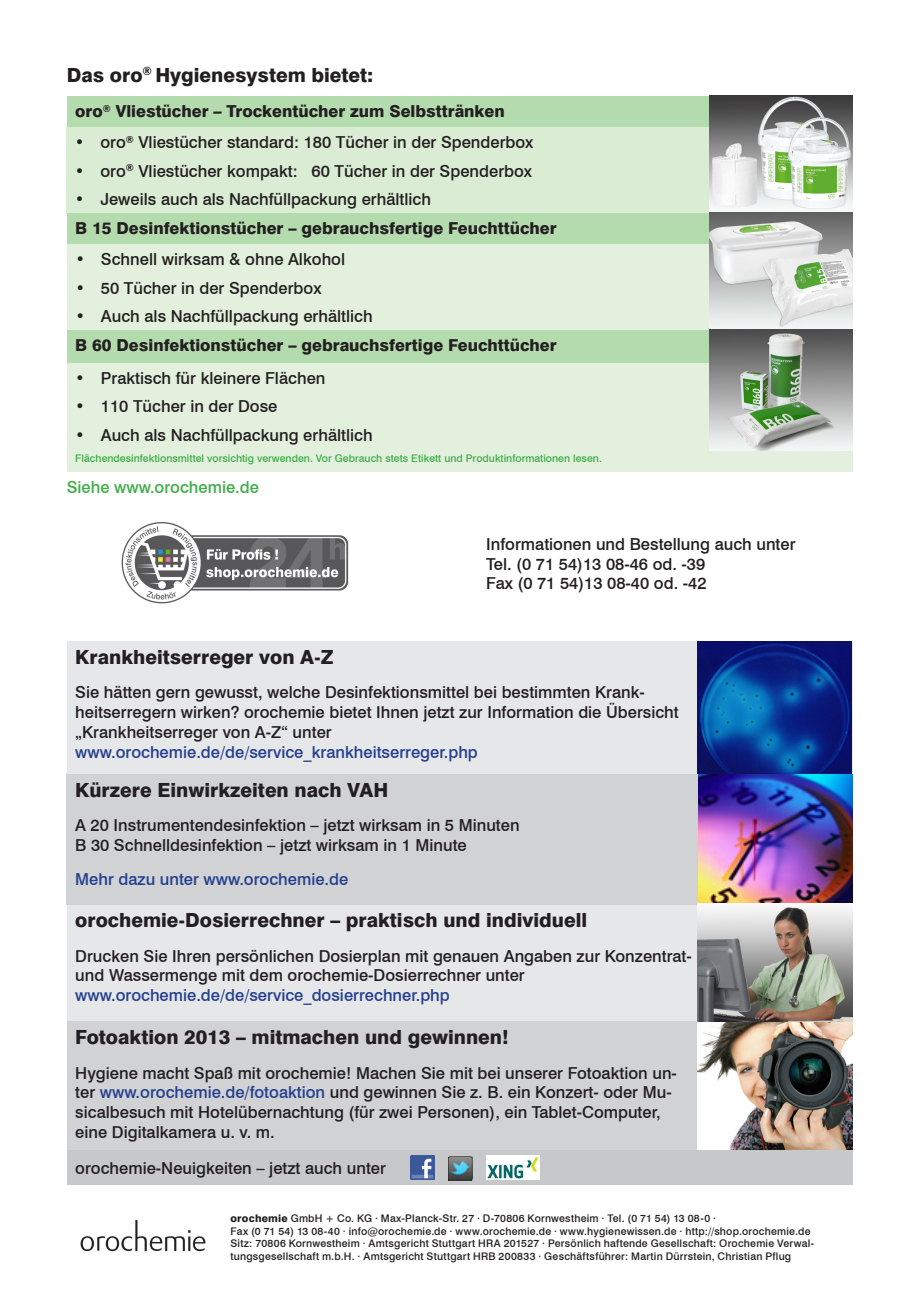
<style>
.page{position:relative;width:919px;height:1289px;background:#fff}
.page>*{position:absolute;margin:0;border:0;box-sizing:border-box;transform-origin:0 0}
.t1{font:800 19.5px "Swiss 721 BT";color:#231f20}
.t2{font:500 16.5px/19.8px "Swiss 721 BT";color:#231f20}
.t3{font:800 16.5px "Swiss 721 BT";color:#231f20}
.t4{font:500 16.5px "Swiss 721 BT";color:#253f8e}
.t5{font:500 16.5px "Swiss 721 BT";color:#40ae49}
.t6{font:500 10.5px/12.6px "Swiss 721 BT";letter-spacing:.02em;color:#231f20}
.t7{font:500 10.5px "Swiss 721 BT";color:#40ae49}
.s1{color:#253f8e}
.s2{font-weight:800}
</style>
<div class="page">
<img style="left:80px;top:1220px;width:126px;height:32px">
<img style="left:121px;top:522px;width:228px;height:82px">
<div style="left:67px;top:96px;width:785px;height:31px;background:#b4dbae"></div>
<div style="left:66px;top:127px;width:786px;height:87px;background:#daecd4"></div>
<div style="left:67px;top:213px;width:785px;height:31px;background:#b4dbae"></div>
<div style="left:67px;top:244px;width:785px;height:87px;background:#e3f0de"></div>
<div style="left:67px;top:330px;width:785px;height:33px;background:#b4dbae"></div>
<div style="left:67px;top:363px;width:785px;height:108px;background:#e3f0de"></div>
<img style="left:709px;top:96px;width:143px;height:354px">
<div style="left:67px;top:904px;width:785px;height:116px;background:#e6e7e9"></div>
<div style="left:67px;top:1148px;width:785px;height:37px;background:#c7c8ca"></div>
<img style="left:411px;top:1155px;width:23px;height:24px">
<img style="left:486px;top:1155px;width:53px;height:24px">
<img style="left:448px;top:1156px;width:24px;height:24px">
<div style="left:67px;top:773px;width:785px;height:131px;background:#d1d2d4"></div>
<div style="left:67px;top:640px;width:785px;height:133px;background:#e6e7e9"></div>
<div style="left:67px;top:1020px;width:785px;height:129px;background:#d1d2d4"></div>
<img style="left:697px;top:641px;width:155px;height:378px">
<img style="left:697px;top:1019px;width:155px;height:130px">
<p class="t1" style="left:67px;top:63px;width:308px">Das oro<sup>®</sup> Hygienesystem bietet:</p>
<p class="t3" style="left:75px;top:101px;width:431px">oro<sup>®</sup> Vliestücher – Trockentücher zum Selbsttränken</p>
<p class="t2" style="left:75px;top:132px;width:460px">• oro<sup>®</sup> Vliestücher standard: 180 Tücher in der Spenderbox</p>
<p class="t2" style="left:75px;top:161px;width:458px">• oro<sup>®</sup> Vliestücher kompakt: 60 Tücher in der Spenderbox</p>
<p class="t2" style="left:75px;top:189px;width:358px">• Jeweils auch als Nachfüllpackung erhältlich</p>
<p class="t3" style="left:75px;top:218px;width:483px">B 15 Desinfektionstücher – gebrauchsfertige Feuchttücher</p>
<p class="t2" style="left:75px;top:249px;width:271px">• Schnell wirksam &amp; ohne Alkohol</p>
<p class="t2" style="left:75px;top:278px;width:247px">• 50 Tücher in der Spenderbox</p>
<p class="t2" style="left:75px;top:306px;width:299px">• Auch als Nachfüllpackung erhältlich</p>
<p class="t3" style="left:75px;top:335px;width:483px">B 60 Desinfektionstücher – gebrauchsfertige Feuchttücher</p>
<p class="t2" style="left:75px;top:368px;width:251px">• Praktisch für kleinere Flächen</p>
<p class="t2" style="left:75px;top:396px;width:204px">• 110 Tücher in der Dose</p>
<p class="t2" style="left:75px;top:425px;width:299px">• Auch als Nachfüllpackung erhältlich</p>
<p class="t7" style="left:75px;top:452px;width:528px">Flächendesinfektionsmittel vorsichtig verwenden. Vor Gebrauch stets Etikett und Produktinformationen lesen.</p>
<p class="t5" style="left:67px;top:476px;width:194px">Siehe www.orochemie.de</p>
<p class="t2" style="left:486px;top:534px;width:311px">Informationen und Bestellung auch unter<br>Tel. (0 71 54)13 08-46 od. -39<br>Fax (0 71 54)13 08-40 od. -42</p>
<p class="t1" style="left:75px;top:645px;width:260px">Krankheitserreger von A-Z</p>
<p class="t2" style="left:75px;top:682px;width:605px">Sie hätten gern gewusst, welche Desinfektionsmittel bei bestimmten Krank&shy;heitserregern wirken? orochemie bietet Ihnen jetzt zur Information die Übersicht „Krankheitserreger von A-Z“ unter</p>
<p class="t4" style="left:75px;top:741px;width:404px">www.orochemie.de/de/service_krankheitserreger.php</p>
<p class="t1" style="left:75px;top:777px;width:315px">Kürzere Einwirkzeiten nach VAH</p>
<p class="t2" style="left:75px;top:814px;width:446px">A 20 Instrumentendesinfektion – jetzt wirksam in 5 Minuten<br>B 30 Schnelldesinfektion – jetzt wirksam in 1 Minute</p>
<p class="t4" style="left:75px;top:868px;width:275px">Mehr dazu unter www.orochemie.de</p>
<p class="t1" style="left:75px;top:908px;width:513px">orochemie-Dosierrechner – praktisch und individuell</p>
<p class="t2" style="left:75px;top:945px;width:618px">Drucken Sie Ihren persönlichen Dosierplan mit genauen Angaben zur Konzentrat&shy;und Wassermenge mit dem orochemie-Dosierrechner unter</p>
<p class="t4" style="left:75px;top:985px;width:376px">www.orochemie.de/de/service_dosierrechner.php</p>
<p class="t1" style="left:75px;top:1025px;width:435px">Fotoaktion 2013 – mitmachen und gewinnen!</p>
<p class="t2" style="left:75px;top:1062px;width:603px">Hygiene macht Spaß mit orochemie! Machen Sie mit bei unserer Fotoaktion un&shy;ter <span class="s1">www.orochemie.de/fotoaktion</span> und gewinnen Sie z. B. ein Konzert- oder Mu&shy;sicalbesuch mit Hotelübernachtung (für zwei Personen), ein Tablet-Computer, eine Digitalkamera u. v. m.</p>
<p class="t2" style="left:75px;top:1157px;width:312px">orochemie-Neuigkeiten – jetzt auch unter</p>
<p class="t6" style="left:230px;top:1211px;width:585px"><span class="s2">orochemie</span> GmbH + Co. KG · Max-Planck-Str. 27 · D-70806 Kornwestheim · Tel. (0 71 54) 13 08-0 ·<br>Fax (0 71 54) 13 08-40 · info@orochemie.de · www.orochemie.de · www.hygienewissen.de · http://shop.orochemie.de Sitz: 70806 Kornwestheim · Amtsgericht Stuttgart HRA 201527 · Persönlich haftende Gesellschaft: Orochemie Verwal&shy;tungsgesellschaft m.b.H. · Amtsgericht Stuttgart HRB 200833 · Geschäftsführer: Martin Dürrstein, Christian Pflug</p>
</div>
